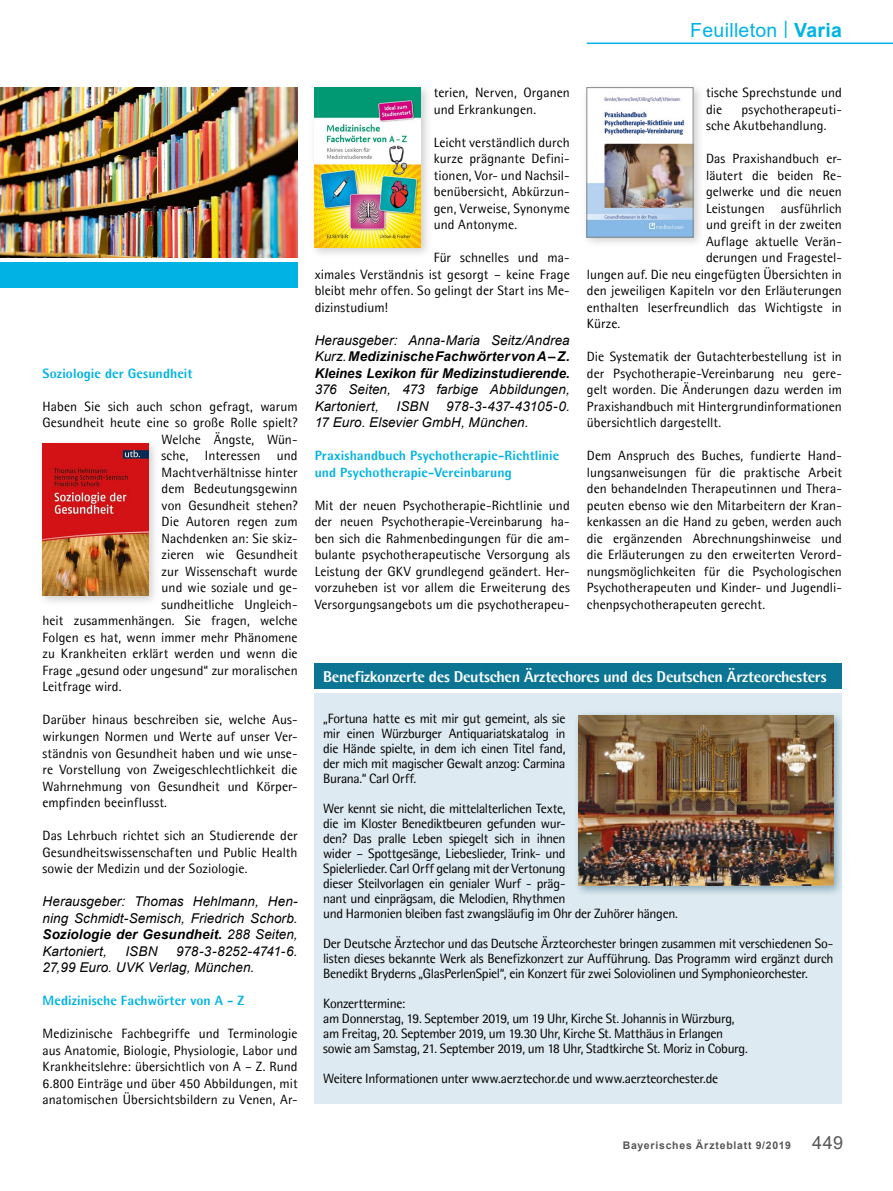
<style>
.page{position:relative;width:893px;height:1191px;background:#fff}
.page>*{position:absolute;margin:0;border:0;box-sizing:border-box;transform-origin:0 0}
.t1{font:19.5px "Arial";letter-spacing:.015em;color:#00b3e5}
.t2{font:800 15.75px "Agfa Rotis Semisans";letter-spacing:-.015em;color:#fff}
.t3{font:13.5px/16.5px "Agfa Rotis Semisans";color:#000;text-align:justify}
.t4{font:13.5px/15px "Agfa Rotis Semisans";letter-spacing:-.025em;color:#000}
.t5{font:italic 13.5px/16.5px "Arial";letter-spacing:.005em;color:#000}
.t6{font:800 13.5px/16.5px "Agfa Rotis Semisans";letter-spacing:.01em;color:#00b3e5}
.t7{font:italic 700 13.5px/16.6px "Arial";color:#000;text-align:justify}
.t8{font:700 10.5px "Arial";letter-spacing:.07em;color:#575756}
.s1{font-weight:700}
.s2{font-weight:400}
.s3{font-weight:400;font-size:18px}
</style>
<div class="page">
<hr style="left:587px;top:43px;width:306px;height:1px;background:#00b3e5">
<div style="left:309px;top:82px;width:123px;height:177px;background:#878686;opacity:.4"></div>
<img style="left:315px;top:88px;width:106px;height:160px">
<div style="left:37px;top:438px;width:123px;height:168px;background:#878686;opacity:.4"></div>
<img style="left:43px;top:443px;width:106px;height:152px">
<div style="left:315px;top:663px;width:527px;height:26px;background:#0c7594"></div>
<div style="left:315px;top:693px;width:527px;height:411px;background:#deeaf1"></div>
<div style="left:573px;top:710px;width:272px;height:187px;background:#004563;opacity:.4"></div>
<img style="left:578px;top:715px;width:255px;height:171px">
<img style="left:0;top:88px;width:298px;height:170px">
<div style="left:0;top:262px;width:298px;height:25px;background:#00b3e5"></div>
<div style="left:581px;top:82px;width:123px;height:167px;background:#878686;opacity:.4"></div>
<img style="left:589px;top:89px;width:102px;height:146px">
<div style="left:587px;top:87px;width:106px;height:150px;border:1px solid #878686"></div>
<h1 class="t1" style="left:690px;top:16px;width:153px">Feuilleton <sup>|</sup> <span class="s1">Varia</span></h1>
<p class="t6" style="left:43px;top:365px;width:152px">Soziologie der Gesundheit</p>
<p class="t3" style="left:43px;top:398px;width:257px">Haben Sie sich auch schon gefragt, warum</p>
<p class="t3" style="left:43px;top:414px;width:257px">Gesundheit heute eine so große Rolle spielt?</p>
<p class="t3" style="left:162px;top:431px;width:138px">Welche Ängste, Wün-</p>
<p class="t3" style="left:162px;top:447px;width:138px">sche, Interessen und</p>
<p class="t3" style="left:162px;top:464px;width:138px">Machtverhältnisse hinter</p>
<p class="t3" style="left:162px;top:480px;width:138px">dem Bedeutungsgewinn</p>
<p class="t3" style="left:162px;top:497px;width:138px">von Gesundheit stehen?</p>
<p class="t3" style="left:162px;top:513px;width:138px">Die Autoren regen zum</p>
<p class="t3" style="left:162px;top:530px;width:138px">Nachdenken an: Sie skiz-</p>
<p class="t3" style="left:162px;top:546px;width:138px">zieren wie Gesundheit</p>
<p class="t3" style="left:162px;top:563px;width:138px">zur Wissenschaft wurde</p>
<p class="t3" style="left:162px;top:579px;width:138px">und wie soziale und ge-</p>
<p class="t3" style="left:162px;top:596px;width:138px">sundheitliche Ungleich-</p>
<p class="t3" style="left:43px;top:612px;width:257px">heit zusammenhängen. Sie fragen, welche</p>
<p class="t3" style="left:43px;top:629px;width:257px">Folgen es hat, wenn immer mehr Phänomene</p>
<p class="t3" style="left:43px;top:645px;width:257px">zu Krankheiten erklärt werden und wenn die</p>
<p class="t3" style="left:43px;top:662px;width:257px">Frage „gesund oder ungesund“ zur moralischen</p>
<p class="t3" style="left:43px;top:678px;width:81px">Leitfrage wird.</p>
<p class="t3" style="left:43px;top:711px;width:257px">Darüber hinaus beschreiben sie, welche Aus&shy;wirkungen Normen und Werte auf unser Ver&shy;ständnis von Gesundheit haben und wie unse&shy;re Vorstellung von Zweigeschlechtlichkeit die Wahrnehmung von Gesundheit und Körper&shy;empfinden beeinflusst.</p>
<p class="t3" style="left:43px;top:827px;width:257px">Das Lehrbuch richtet sich an Studierende der Gesundheitswissenschaften und Public Health sowie der Medizin und der Soziologie.</p>
<p class="t5" style="left:43px;top:893px;width:257px;text-align:justify">Herausgeber: Thomas Hehlmann, Hen&shy;ning Schmidt-Semisch, Friedrich Schorb.<br><span class="s1">Soziologie der Gesundheit.</span> 288 Seiten, Kartoniert,</p>
<p class="t5" style="left:125px;top:942px;width:34px">ISBN</p>
<p class="t5" style="left:43px;top:942px;width:257px;text-indent:134px">978-3-8252-4741-6.<br>27,99 Euro. UVK Verlag, München.</p>
<p class="t6" style="left:43px;top:992px;width:203px">Medizinische Fachwörter von A - Z</p>
<p class="t3" style="left:43px;top:1025px;width:257px">Medizinische Fachbegriffe und Terminologie aus Anatomie, Biologie, Physiologie, Labor und Krankheitslehre: übersichtlich von A – Z. Rund 6.800 Einträge und über 450 Abbildungen, mit anatomischen Übersichtsbildern zu Venen, Ar-</p>
<p class="t3" style="left:434px;top:84px;width:138px">terien, Nerven, Organen und Erkrankungen.</p>
<p class="t3" style="left:434px;top:134px;width:138px">Leicht verständlich durch kurze prägnante Defini&shy;tionen, Vor- und Nachsil&shy;benübersicht, Abkürzun&shy;gen, Verweise, Synonyme und Antonyme.</p>
<p class="t3" style="left:315px;top:249px;width:257px;text-indent:119px">Für schnelles und ma&shy;ximales Verständnis ist gesorgt – keine Frage bleibt mehr offen. So gelingt der Start ins Me&shy;dizinstudium!</p>
<p class="t7" style="left:315px;top:332px;width:257px"><span class="s2">Herausgeber: Anna-Maria Seitz/Andrea Kurz.</span> Medizinische Fachwörter von A – Z.<br>Kleines Lexikon für Medizinstudierende.</p>
<p class="t5" style="left:315px;top:381px;width:257px">376 Seiten, 473 farbige Abbildungen,<br>Kartoniert,</p>
<p class="t5" style="left:397px;top:398px;width:34px">ISBN</p>
<p class="t5" style="left:315px;top:398px;width:257px;text-indent:132px">978-3-437-43105-0.<br>17 Euro. Elsevier GmbH, München.</p>
<p class="t6" style="left:315px;top:447px;width:246px">Praxishandbuch Psychotherapie-Richtlinie und Psychotherapie-Vereinbarung</p>
<p class="t3" style="left:315px;top:497px;width:257px">Mit der neuen Psychotherapie-Richtlinie und der neuen Psychotherapie-Vereinbarung ha&shy;ben sich die Rahmenbedingungen für die am&shy;bulante psychotherapeutische Versorgung als Leistung der GKV grundlegend geändert. Her&shy;vorzuheben ist vor allem die Erweiterung des Versorgungsangebots um die psychotherapeu-</p>
<p class="t3" style="left:706px;top:84px;width:137px">tische Sprechstunde und die</p>
<p class="t3" style="left:706px;top:101px;width:137px;text-indent:36px">psychotherapeuti&shy;sche Akutbehandlung.</p>
<p class="t3" style="left:706px;top:150px;width:137px">Das Praxishandbuch er-</p>
<p class="t3" style="left:706px;top:167px;width:137px">läutert die beiden Re-</p>
<p class="t3" style="left:706px;top:183px;width:137px">gelwerke und die neuen</p>
<p class="t3" style="left:706px;top:200px;width:137px">Leistungen ausführlich</p>
<p class="t3" style="left:706px;top:216px;width:137px">und greift in der zweiten</p>
<p class="t3" style="left:706px;top:233px;width:137px">Auflage aktuelle Verän-</p>
<p class="t3" style="left:706px;top:249px;width:137px">derungen und Fragestel-</p>
<p class="t3" style="left:587px;top:266px;width:257px">lungen auf. Die neu eingefügten Übersichten in</p>
<p class="t3" style="left:587px;top:282px;width:257px">den jeweiligen Kapiteln vor den Erläuterungen</p>
<p class="t3" style="left:587px;top:299px;width:257px">enthalten leserfreundlich das Wichtigste in</p>
<p class="t3" style="left:587px;top:315px;width:35px">Kürze.</p>
<p class="t3" style="left:587px;top:348px;width:257px">Die Systematik der Gutachterbestellung ist in der Psychotherapie-Vereinbarung neu gere&shy;gelt worden. Die Änderungen dazu werden im Praxishandbuch mit Hintergrundinformationen übersichtlich dargestellt.</p>
<p class="t3" style="left:587px;top:447px;width:257px">Dem Anspruch des Buches, fundierte Hand&shy;lungsanweisungen für die praktische Arbeit den behandelnden Therapeutinnen und Thera&shy;peuten ebenso wie den Mitarbeitern der Kran&shy;kenkassen an die Hand zu geben, werden auch die ergänzenden Abrechnungshinweise und die Erläuterungen zu den erweiterten Verord&shy;nungsmöglichkeiten für die Psychologischen Psychotherapeuten und Kinder- und Jugendli&shy;chenpsychotherapeuten gerecht.</p>
<p class="t2" style="left:323px;top:666px;width:505px">Benefizkonzerte des Deutschen Ärztechores und des Deutschen Ärzteorchesters</p>
<p class="t3" style="left:323px;top:711px;width:244px;line-height:15px">„Fortuna hatte es mit mir gut gemeint, als sie mir einen Würzburger Antiquariatskatalog in die Hände spielte, in dem ich einen Titel fand, der mich mit magischer Gewalt anzog: Carmina Burana.“ Carl Orff.</p>
<p class="t4" style="left:323px;top:801px;width:356px">Wer kennt sie nicht, die mittelalterlichen Texte,<br>die im Kloster Benediktbeuren gefunden wur-<br>den? Das pralle Leben spiegelt sich in ihnen<br>wider – Spottgesänge, Liebeslieder, Trink- und<br>Spielerlieder. Carl Orff gelang mit der Vertonung<br>dieser Steilvorlagen ein genialer Wurf - präg-<br>nant und einprägsam, die Melodien, Rhythmen<br>und Harmonien bleiben fast zwangsläufig im Ohr der Zuhörer hängen.</p>
<p class="t3" style="left:323px;top:936px;width:512px;line-height:15px">Der Deutsche Ärztechor und das Deutsche Ärzteorchester bringen zusammen mit verschiedenen So&shy;listen dieses bekannte Werk als Benefizkonzert zur Aufführung. Das Programm wird ergänzt durch Benedikt Bryderns „GlasPerlenSpiel“, ein Konzert für zwei Soloviolinen und Symphonieorchester.</p>
<p class="t4" style="left:323px;top:996px;width:426px">Konzerttermine:<br>am Donnerstag, 19. September 2019, um 19 Uhr, Kirche St. Johannis in Würzburg, am Freitag, 20. September 2019, um 19.30 Uhr, Kirche St. Matthäus in Erlangen sowie am Samstag, 21. September 2019, um 18 Uhr, Stadtkirche St. Moriz in Coburg.</p>
<p class="t4" style="left:323px;top:1071px;width:397px">Weitere Informationen unter www.aerztechor.de und www.aerzteorchester.de</p>
<p class="t8" style="left:623px;top:1137px;width:222px">Bayerisches Ärzteblatt 9/2019 <span class="s3">449</span></p>
</div>
